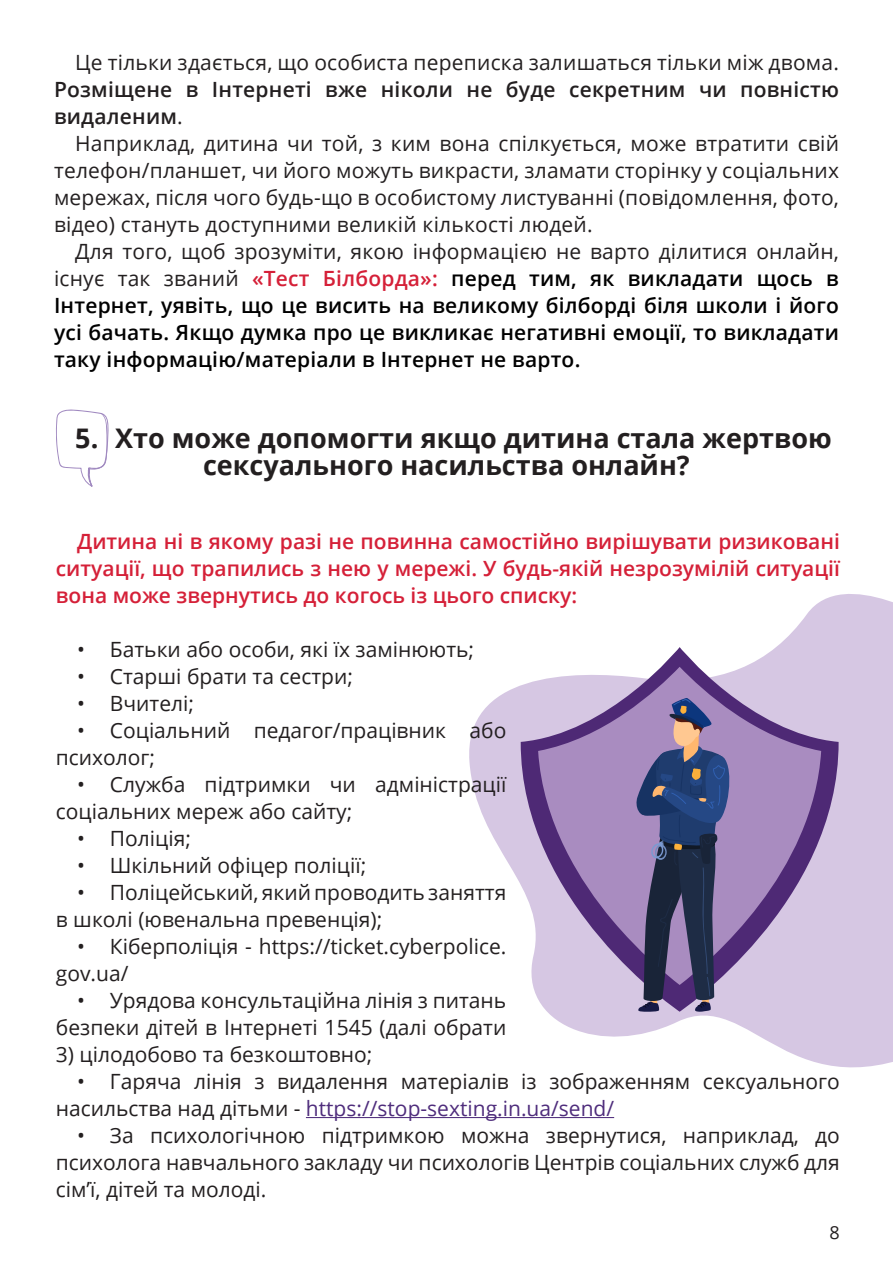
<style>
.page{position:relative;width:893px;height:1263px;background:#fff}
.page>*{position:absolute;margin:0;border:0;box-sizing:border-box;transform-origin:0 0}
.t1{font:700 27px/27px "Open Sans";color:#231f20;text-align:center}
.t2{font:21px/27px "Open Sans";color:#231f20}
.t3{font:600 21px/27px "Open Sans";letter-spacing:.01em;color:#000;text-align:justify}
.t4{font:600 21px/27px "Open Sans";color:#d52038;text-align:justify}
.t5{font:18px "Open Sans";color:#231f20}
.s1{font-weight:600}
.s2{font-weight:400;color:#231f20}
.s3{color:#d52038}
.s4{color:#4f2d7c}
</style>
<div class="page">
<svg style="left:463px;top:594px;width:430px;height:525px"></svg>
<hr style="left:306px;top:1117px;width:308px;height:1px;background:#4f2d7c">
<svg style="left:521px;top:647px;width:318px;height:364px;fill:#d6c7e3"></svg>
<svg style="left:538px;top:667px;width:283px;height:318px;background:#ad95c2"></svg>
<svg style="left:611px;top:698px;width:124px;height:313px;background:#6e6590"></svg>
<svg style="left:56px;top:409px;width:53px;height:78px"></svg>
<p class="t2" style="left:54px;top:48px;width:786px;text-align:justify;text-indent:21px">Це тільки здається, що особиста переписка залишаться тільки між двома.<br><span class="s1">Розміщене в Інтернеті вже ніколи не буде секретним чи повністю видаленим</span>.</p>
<p class="t2" style="left:54px;top:129px;width:787px;text-align:justify;text-indent:21px">Наприклад, дитина чи той, з ким вона спілкується, може втратити свій телефон/планшет, чи його можуть викрасти, зламати сторінку у соціальних мережах, після чого будь-що в особистому листуванні (повідомлення, фото, відео) стануть доступними великій кількості людей.</p>
<p class="t3" style="left:54px;top:238px;width:786px;text-indent:21px"><span class="s2">Для того, щоб зрозуміти, якою інформацією не варто ділитися онлайн, існує так званий</span> <span class="s3">«Тест Білборда»:</span> перед тим, як викладати щось в Інтернет, уявіть, що це висить на великому білборді біля школи і його усі бачать. Якщо думка про це викликає негативні емоції, то викладати таку інформацію/матеріали в Інтернет не варто.</p>
<p class="t1" style="left:75px;top:424px;width:758px">5. Хто може допомогти якщо дитина стала жертвою сексуального насильства онлайн?</p>
<p class="t4" style="left:56px;top:527px;width:785px;text-indent:21px">Дитина ні в якому разі не повинна самостійно вирішувати ризиковані ситуації, що трапились з нею у мережі. У будь-якій незрозумілій ситуації вона може звернутись до когось із цього списку:</p>
<p class="t2" style="left:77px;top:635px;width:399px">• Батьки або особи, які їх замінюють;</p>
<p class="t2" style="left:77px;top:662px;width:277px">• Старші брати та сестри;</p>
<p class="t2" style="left:77px;top:689px;width:118px">• Вчителі;</p>
<p class="t2" style="left:56px;top:716px;width:452px;text-indent:21px">• Соціальний педагог/працівник або психолог;</p>
<p class="t2" style="left:56px;top:770px;width:452px;text-indent:21px">• Служба підтримки чи адміністрації соціальних мереж або сайту;</p>
<p class="t2" style="left:77px;top:824px;width:115px">• Поліція;</p>
<p class="t2" style="left:77px;top:851px;width:291px">• Шкільний офіцер поліції;</p>
<p class="t2" style="left:56px;top:878px;width:452px;text-indent:21px">• Поліцейський, який проводить заняття в школі (ювенальна превенція);</p>
<p class="t2" style="left:56px;top:932px;width:452px;text-indent:21px">• Кіберполіція - https://ticket.cyberpolice. gov.ua/</p>
<p class="t2" style="left:56px;top:986px;width:452px;text-align:right">• Урядова консультаційна лінія з питань безпеки дітей в Інтернеті 1545 (далі обрати</p>
<p class="t2" style="left:56px;top:1040px;width:318px">3) цілодобово та безкоштовно;</p>
<p class="t2" style="left:56px;top:1067px;width:785px;text-indent:21px">• Гаряча лінія з видалення матеріалів із зображенням сексуального насильства над дітьми - <span class="s4">https://stop-sexting.in.ua/send/</span></p>
<p class="t2" style="left:56px;top:1121px;width:785px;text-align:justify;text-indent:21px">• За психологічною підтримкою можна звернутися, наприклад, до психолога навчального закладу чи психологів Центрів соціальних служб для сім’ї, дітей та молоді.</p>
<p class="t5" style="left:829px;top:1219px;width:12px">8</p>
</div>
